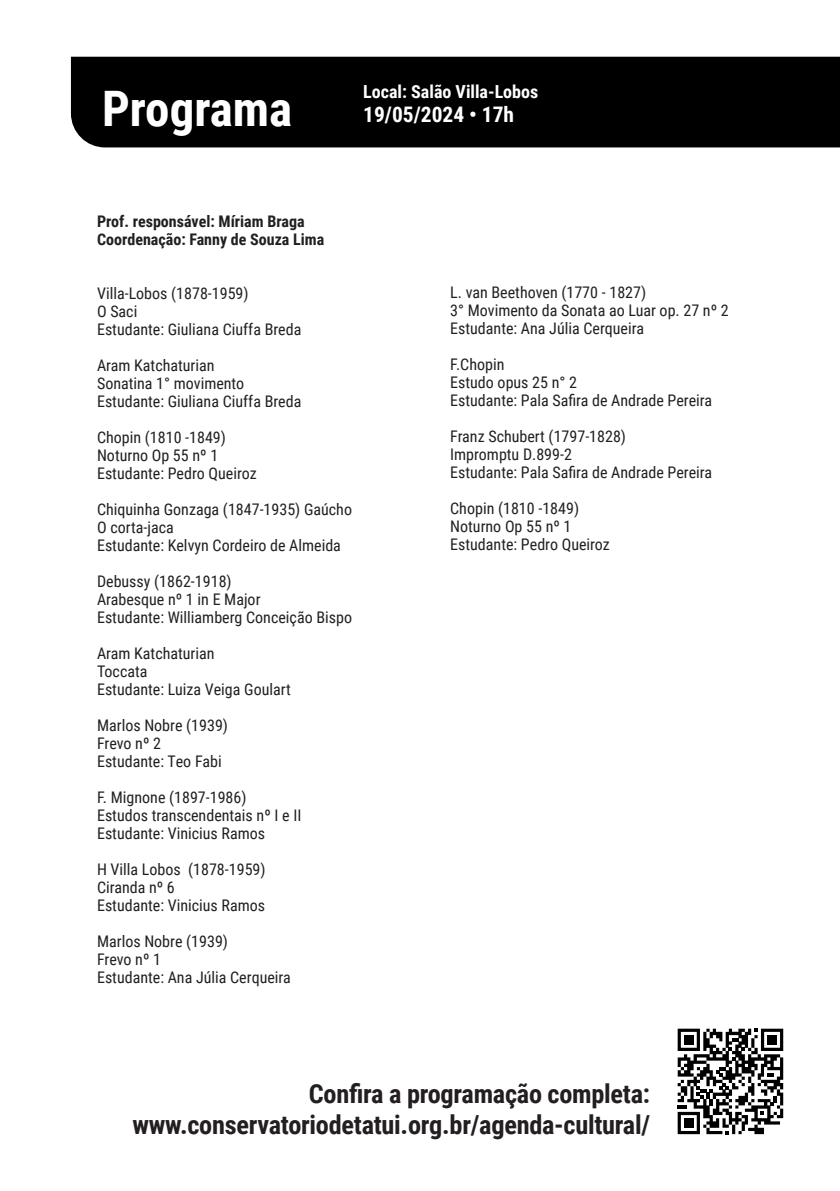
<style>
.page{position:relative;width:840px;height:1191px;background:#fff}
.page>*{position:absolute;margin:0;border:0;box-sizing:border-box;transform-origin:0 0}
.t1{font:700 49px "Roboto Condensed";color:#fff}
.Texto{font:700 26.2px "Roboto Condensed";letter-spacing:-.01em;color:#231f20}
.titulo_programa{font:700 21.4px "Roboto Condensed";color:#fff}
.titulo_programa-2{font:700 18px "Roboto Condensed";color:#fff}
.titulo_programa-3{font:16px "Roboto Condensed";color:#231f20}
.titulo_programa-4{font:700 16px "Roboto Condensed";color:#231f20}
</style>
<div class="page">
<div style="left:71px;top:57px;width:768px;height:90px;background:#000001"></div>
<svg style="left:677px;top:1028px;width:105px;height:106px"></svg>
<p class="t1" style="left:102px;top:74px;width:192px">Programa</p>
<p class="titulo_programa-2" style="left:363px;top:79px;width:176px">Local: Salão Villa-Lobos</p>
<p class="titulo_programa" style="left:363px;top:99px;width:152px">19/05/2024 • 17h</p>
<p class="titulo_programa-4" style="left:97px;top:210px;width:209px">Prof. responsável: Míriam Braga</p>
<p class="titulo_programa-4" style="left:97px;top:228px;width:229px">Coordenação: Fanny de Souza Lima</p>
<p class="titulo_programa-3" style="left:97px;top:282px;width:153px">Villa-Lobos (1878-1959)</p>
<p class="titulo_programa-3" style="left:97px;top:300px;width:42px">O Saci</p>
<p class="titulo_programa-3" style="left:97px;top:318px;width:206px">Estudante: Giuliana Ciuffa Breda</p>
<p class="titulo_programa-3" style="left:97px;top:354px;width:119px">Aram Katchaturian</p>
<p class="titulo_programa-3" style="left:97px;top:372px;width:149px">Sonatina 1° movimento</p>
<p class="titulo_programa-3" style="left:97px;top:390px;width:206px">Estudante: Giuliana Ciuffa Breda</p>
<p class="titulo_programa-3" style="left:97px;top:426px;width:130px">Chopin (1810 -1849)</p>
<p class="titulo_programa-3" style="left:97px;top:444px;width:123px">Noturno Op 55 nº 1</p>
<p class="titulo_programa-3" style="left:97px;top:462px;width:161px">Estudante: Pedro Queiroz</p>
<p class="titulo_programa-3" style="left:97px;top:498px;width:256px">Chiquinha Gonzaga (1847-1935) Gaúcho</p>
<p class="titulo_programa-3" style="left:97px;top:516px;width:78px">O corta-jaca</p>
<p class="titulo_programa-3" style="left:97px;top:534px;width:245px">Estudante: Kelvyn Cordeiro de Almeida</p>
<p class="titulo_programa-3" style="left:97px;top:570px;width:136px">Debussy (1862-1918)</p>
<p class="titulo_programa-3" style="left:97px;top:588px;width:165px">Arabesque nº 1 in E Major</p>
<p class="titulo_programa-3" style="left:97px;top:606px;width:256px">Estudante: Williamberg Conceição Bispo</p>
<p class="titulo_programa-3" style="left:97px;top:642px;width:119px">Aram Katchaturian</p>
<p class="titulo_programa-3" style="left:97px;top:660px;width:52px">Toccata</p>
<p class="titulo_programa-3" style="left:97px;top:678px;width:195px">Estudante: Luiza Veiga Goulart</p>
<p class="titulo_programa-3" style="left:97px;top:714px;width:132px">Marlos Nobre (1939)</p>
<p class="titulo_programa-3" style="left:97px;top:732px;width:65px">Frevo nº 2</p>
<p class="titulo_programa-3" style="left:97px;top:750px;width:126px">Estudante: Teo Fabi</p>
<p class="titulo_programa-3" style="left:97px;top:786px;width:151px">F. Mignone (1897-1986)</p>
<p class="titulo_programa-3" style="left:97px;top:804px;width:206px">Estudos transcendentais nº I e II</p>
<p class="titulo_programa-3" style="left:97px;top:822px;width:169px">Estudante: Vinicius Ramos</p>
<p class="titulo_programa-3" style="left:97px;top:858px;width:170px">H Villa Lobos (1878-1959)</p>
<p class="titulo_programa-3" style="left:97px;top:876px;width:79px">Ciranda nº 6</p>
<p class="titulo_programa-3" style="left:97px;top:894px;width:169px">Estudante: Vinicius Ramos</p>
<p class="titulo_programa-3" style="left:97px;top:930px;width:132px">Marlos Nobre (1939)</p>
<p class="titulo_programa-3" style="left:97px;top:948px;width:65px">Frevo nº 1</p>
<p class="titulo_programa-3" style="left:97px;top:966px;width:195px">Estudante: Ana Júlia Cerqueira</p>
<p class="titulo_programa-3" style="left:450px;top:281px;width:197px">L. van Beethoven (1770 - 1827)</p>
<p class="titulo_programa-3" style="left:450px;top:299px;width:280px">3° Movimento da Sonata ao Luar op. 27 nº 2</p>
<p class="titulo_programa-3" style="left:450px;top:317px;width:195px">Estudante: Ana Júlia Cerqueira</p>
<p class="titulo_programa-3" style="left:450px;top:353px;width:56px">F.Chopin</p>
<p class="titulo_programa-3" style="left:450px;top:371px;width:128px">Estudo opus 25 n° 2</p>
<p class="titulo_programa-3" style="left:450px;top:389px;width:263px">Estudante: Pala Safira de Andrade Pereira</p>
<p class="titulo_programa-3" style="left:450px;top:425px;width:177px">Franz Schubert (1797-1828)</p>
<p class="titulo_programa-3" style="left:450px;top:443px;width:123px">Impromptu D.899-2</p>
<p class="titulo_programa-3" style="left:450px;top:461px;width:263px">Estudante: Pala Safira de Andrade Pereira</p>
<p class="titulo_programa-3" style="left:450px;top:497px;width:130px">Chopin (1810 -1849)</p>
<p class="titulo_programa-3" style="left:450px;top:515px;width:123px">Noturno Op 55 nº 1</p>
<p class="titulo_programa-3" style="left:450px;top:533px;width:161px">Estudante: Pedro Queiroz</p>
<p class="Texto" style="left:309px;top:1075px;width:342px">Confira a programação completa:</p>
<p class="Texto" style="left:132px;top:1106px;width:518px">www.conservatoriodetatui.org.br/agenda-cultural/</p>
</div>
